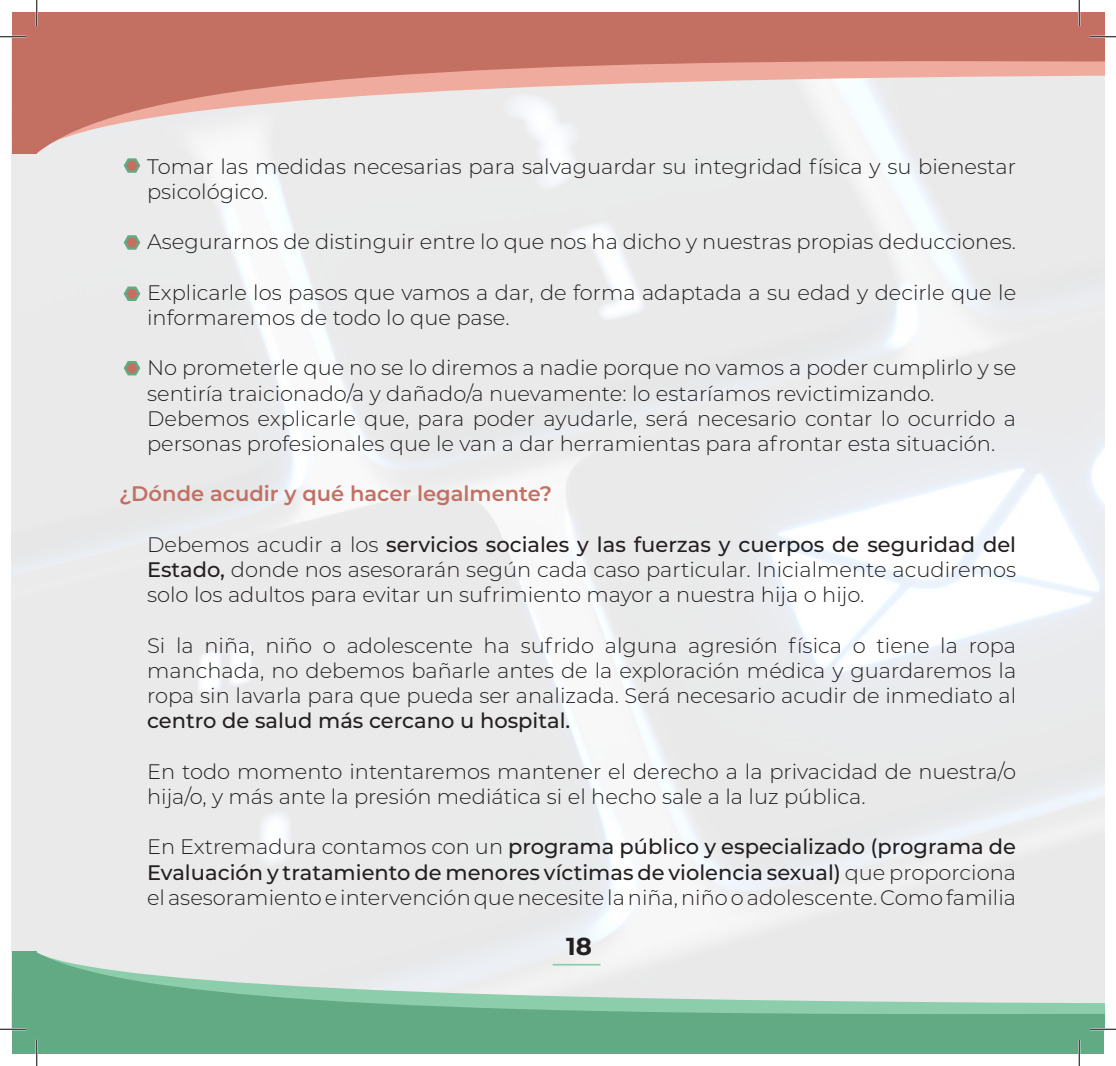
<style>
.page{position:relative;width:1116px;height:1066px;background:#fff}
.page>*{position:absolute;margin:0;border:0;box-sizing:border-box;transform-origin:0 0}
.t1{font:700 24.5px "Montserrat";color:#231f20}
.t2{font:300 21px/25.2px "Montserrat";color:#231f20}
.t3{font:600 21px "Montserrat";color:#c37063}
.s1{font-weight:500}
</style>
<div class="page">
<img style="left:12px;top:153px;width:1091px;height:799px">
<svg style="left:37px;top:952px;width:1066px;height:68px;background:#b9d6c7"></svg>
<hr style="left:552px;top:964px;width:48px;height:1px;background:#8cceac">
<svg style="left:37px;top:45px;width:1066px;height:108px;background:#e0bfb9"></svg>
<svg style="left:124px;top:158px;width:16px;height:15px"></svg>
<svg style="left:124px;top:235px;width:16px;height:15px"></svg>
<svg style="left:124px;top:286px;width:16px;height:15px"></svg>
<svg style="left:124px;top:361px;width:16px;height:14px"></svg>
<div style="left:12px;top:12px;width:1091px;height:33px;background:#c37063"></div>
<div style="left:32px;top:1020px;width:1071px;height:34px;background:#61aa84"></div>
<div style="left:12px;top:23px;width:25px;height:130px;background:#c37063"></div>
<div style="left:12px;top:951px;width:25px;height:103px;background:#61aa84"></div>
<hr style="left:0;top:36px;width:26px;height:2px;background:#fff">
<hr style="left:1089px;top:36px;width:26px;height:2px;background:#fff">
<hr style="left:0;top:1028px;width:26px;height:2px;background:#fff">
<hr style="left:1089px;top:1028px;width:26px;height:2px;background:#fff">
<hr style="left:36px;top:0;width:2px;height:26px;background:#fff">
<hr style="left:36px;top:1039px;width:2px;height:27px;background:#fff">
<hr style="left:1077px;top:0;width:3px;height:26px;background:#fff">
<hr style="left:1077px;top:1039px;width:3px;height:27px;background:#fff">
<svg style="left:0;top:36px;width:26px;height:1px"></svg>
<svg style="left:1089px;top:36px;width:26px;height:1px"></svg>
<svg style="left:0;top:1029px;width:26px;height:1px"></svg>
<svg style="left:1089px;top:1029px;width:26px;height:1px"></svg>
<svg style="left:36px;top:0;width:1px;height:26px"></svg>
<svg style="left:36px;top:1039px;width:1px;height:27px"></svg>
<svg style="left:1078px;top:0;width:1px;height:26px"></svg>
<svg style="left:1078px;top:1039px;width:1px;height:27px"></svg>
<p class="t2" style="left:147px;top:153px;width:870px">Tomar las medidas necesarias para salvaguardar su integridad física y su bienestar psicológico.</p>
<p class="t2" style="left:147px;top:229px;width:870px">Asegurarnos de distinguir entre lo que nos ha dicho y nuestras propias deducciones.</p>
<p class="t2" style="left:147px;top:279px;width:870px">Explicarle los pasos que vamos a dar, de forma adaptada a su edad y decirle que le informaremos de todo lo que pase.</p>
<p class="t2" style="left:147px;top:355px;width:870px">No prometerle que no se lo diremos a nadie porque no vamos a poder cumplirlo y se sentiría traicionado/a y dañado/a nuevamente: lo estaríamos revictimizando.</p>
<p class="t2" style="left:147px;top:405px;width:870px">Debemos explicarle que, para poder ayudarle, será necesario contar lo ocurrido a personas profesionales que le van a dar herramientas para afrontar esta situación.</p>
<p class="t3" style="left:119px;top:479px;width:434px">¿Dónde acudir y qué hacer legalmente?</p>
<p class="t2" style="left:147px;top:531px;width:870px;text-align:justify">Debemos acudir a los <span class="s1">servicios sociales y las fuerzas y cuerpos de seguridad del Estado,</span> donde nos asesorarán según cada caso particular. Inicialmente acudiremos solo los adultos para evitar un sufrimiento mayor a nuestra hija o hijo.</p>
<p class="t2" style="left:147px;top:632px;width:870px;text-align:justify">Si la niña, niño o adolescente ha sufrido alguna agresión física o tiene la ropa manchada, no debemos bañarle antes de la exploración médica y guardaremos la ropa sin lavarla para que pueda ser analizada. Será necesario acudir de inmediato al <span class="s1">centro de salud más cercano u hospital.</span></p>
<p class="t2" style="left:147px;top:758px;width:870px">En todo momento intentaremos mantener el derecho a la privacidad de nuestra/o hija/o, y más ante la presión mediática si el hecho sale a la luz pública.</p>
<p class="t2" style="left:147px;top:833px;width:870px;text-align:justify">En Extremadura contamos con un <span class="s1">programa público y especializado (programa de Evaluación y tratamiento de menores víctimas de violencia sexual)</span> que proporciona el asesoramiento e intervención que necesite la niña, niño o adolescente. Como familia</p>
<p class="t1" style="left:566px;top:928px;width:27px">18</p>
</div>
